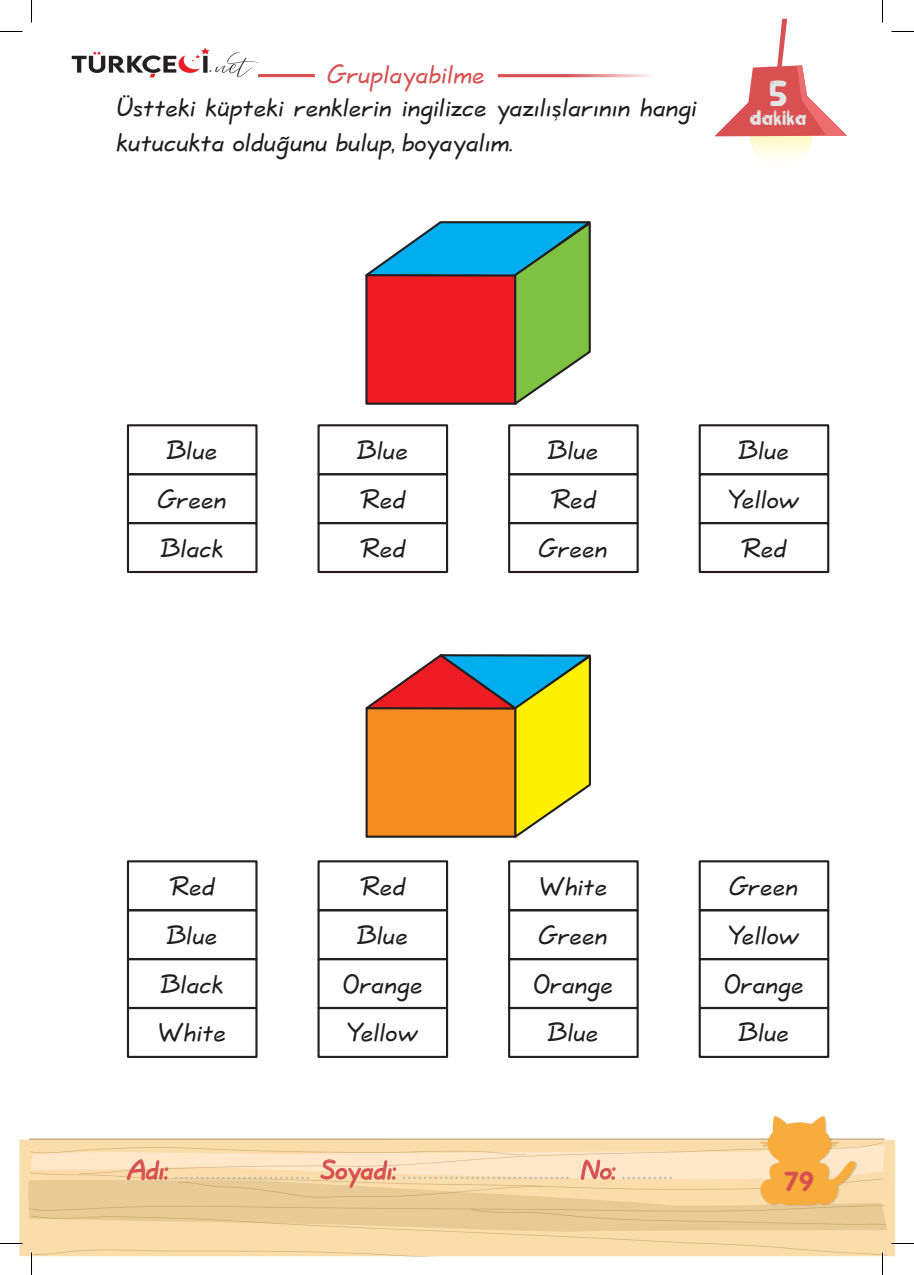
<style>
.page{position:relative;width:914px;height:1275px;background:#fff}
.page>*{position:absolute;margin:0;border:0;box-sizing:border-box;transform-origin:0 0}
.t1{font:34.5px "Jetmix";color:#e2e4e4}
.t2{font:28.5px/48.9px "Jotter Bold Tr";letter-spacing:-.01em;color:#1e1e1e;text-align:center}
.t3{font:300 28.5px "ALFABET98";color:#bcb8b8}
.t4{font:28.5px "Jotter Bold Tr";letter-spacing:-.01em;color:#d75051}
.t5{font:27px "VAG Rounded Bold Tr";color:#d75051}
.t6{font:21px "Jetmix";letter-spacing:.025em;color:#e2e4e4}
.s1{font-family:"Jotter Bold Tr";font-weight:400;color:#d75051}
</style>
<div class="page">
<svg style="left:714px;top:19px;width:133px;height:139px"></svg>
<svg style="left:365px;top:221px;width:226px;height:184px;background:#a17163"></svg>
<div style="left:127px;top:424px;width:130px;height:51px;border:2px solid #231f20"></div>
<div style="left:127px;top:473px;width:130px;height:51px;border:2px solid #231f20"></div>
<div style="left:127px;top:522px;width:130px;height:51px;border:2px solid #231f20"></div>
<div style="left:317px;top:424px;width:131px;height:51px;border:2px solid #231f20"></div>
<div style="left:317px;top:473px;width:131px;height:51px;border:2px solid #231f20"></div>
<div style="left:317px;top:522px;width:131px;height:51px;border:2px solid #231f20"></div>
<div style="left:508px;top:424px;width:130px;height:51px;border:2px solid #231f20"></div>
<div style="left:508px;top:473px;width:130px;height:51px;border:2px solid #231f20"></div>
<div style="left:508px;top:522px;width:130px;height:51px;border:2px solid #231f20"></div>
<div style="left:698px;top:424px;width:131px;height:51px;border:2px solid #231f20"></div>
<div style="left:698px;top:473px;width:131px;height:51px;border:2px solid #231f20"></div>
<div style="left:698px;top:522px;width:131px;height:51px;border:2px solid #231f20"></div>
<div style="left:127px;top:860px;width:130px;height:51px;border:2px solid #231f20"></div>
<div style="left:127px;top:909px;width:130px;height:51px;border:2px solid #231f20"></div>
<div style="left:127px;top:958px;width:130px;height:51px;border:2px solid #231f20"></div>
<div style="left:127px;top:1007px;width:130px;height:51px;border:2px solid #231f20"></div>
<div style="left:317px;top:860px;width:131px;height:51px;border:2px solid #231f20"></div>
<div style="left:317px;top:909px;width:131px;height:51px;border:2px solid #231f20"></div>
<div style="left:317px;top:958px;width:131px;height:51px;border:2px solid #231f20"></div>
<div style="left:317px;top:1007px;width:131px;height:51px;border:2px solid #231f20"></div>
<div style="left:508px;top:860px;width:130px;height:51px;border:2px solid #231f20"></div>
<div style="left:508px;top:909px;width:130px;height:51px;border:2px solid #231f20"></div>
<div style="left:508px;top:958px;width:130px;height:51px;border:2px solid #231f20"></div>
<div style="left:508px;top:1007px;width:130px;height:51px;border:2px solid #231f20"></div>
<div style="left:698px;top:860px;width:131px;height:51px;border:2px solid #231f20"></div>
<div style="left:698px;top:909px;width:131px;height:51px;border:2px solid #231f20"></div>
<div style="left:698px;top:958px;width:131px;height:51px;border:2px solid #231f20"></div>
<div style="left:698px;top:1007px;width:131px;height:51px;border:2px solid #231f20"></div>
<svg style="left:365px;top:654px;width:226px;height:184px;background:#d59f41"></svg>
<hr style="left:115px;top:74px;width:200px;height:3px;background:#d75051">
<hr style="left:497px;top:74px;width:200px;height:3px;background:#d75051">
<svg style="left:0;top:31px;width:22px;height:1px"></svg>
<svg style="left:891px;top:31px;width:22px;height:1px"></svg>
<svg style="left:31px;top:0;width:1px;height:22px"></svg>
<svg style="left:882px;top:0;width:1px;height:22px"></svg>
<svg style="left:0;top:1116px;width:913px;height:159px"></svg>
<img style="left:71px;top:48px;width:187px;height:30px">
<p class="t4" style="left:327px;top:60px;width:159px">Gruplayabilme</p>
<p class="t2" style="left:117px;top:91px;width:582px;line-height:34.5px;text-align:left">Üstteki küpteki renklerin ingilizce yazılışlarının hangi kutucukta olduğunu bulup, boyayalım.</p>
<p class="t1" style="left:769px;top:74px;width:19px">5</p>
<p class="t6" style="left:749px;top:106px;width:58px">dakika</p>
<p class="t2" style="left:158px;top:427px;width:70px">Blue<br>Green<br>Black</p>
<p class="t2" style="left:357px;top:427px;width:53px;text-align:justify">Blue Red Red</p>
<p class="t2" style="left:539px;top:427px;width:70px">Blue<br>Red<br>Green</p>
<p class="t2" style="left:728px;top:427px;width:73px">Blue<br>Yellow<br>Red</p>
<p class="t2" style="left:158px;top:863px;width:70px">Red<br>Blue<br>Black<br>White</p>
<p class="t2" style="left:342px;top:863px;width:82px">Red<br>Blue<br>Orange<br>Yellow</p>
<p class="t2" style="left:533px;top:863px;width:82px">White<br>Green<br>Orange<br>Blue</p>
<p class="t2" style="left:723px;top:863px;width:82px">Green<br>Yellow<br>Orange<br>Blue</p>
<p class="t3" style="left:127px;top:1150px;width:547px"><span class="s1">Adı:</span> .......................... <span class="s1">Soyadı:</span> ................................ <span class="s1">No:</span> ..........</p>
<p class="t5" style="left:784px;top:1165px;width:32px">79</p>
</div>
